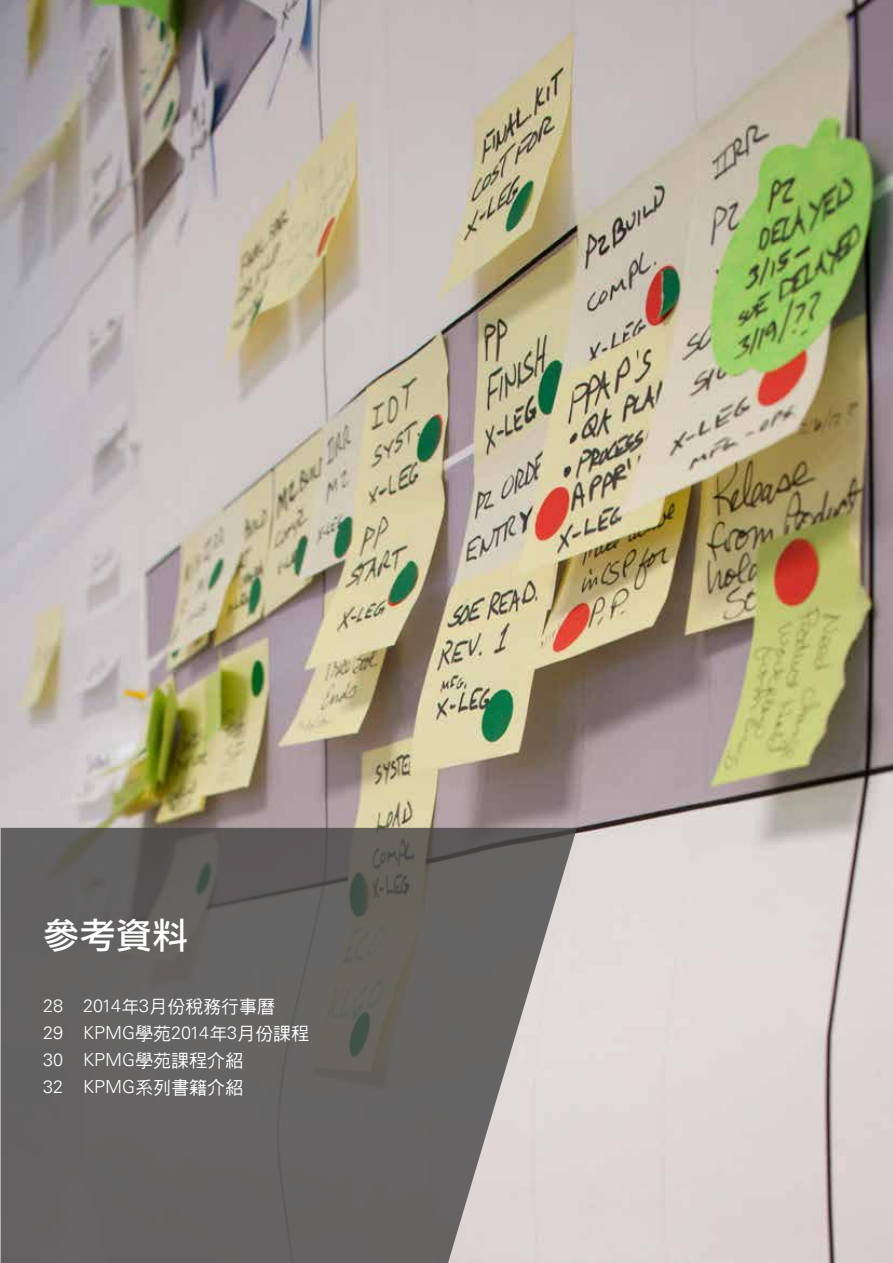
<style>
.page{position:relative;width:893px;height:1263px;background:#fff}
.page>*{position:absolute;margin:0;border:0;box-sizing:border-box;transform-origin:0 0}
.t1{font:36px "DF Li Hei Md HK BF";color:#fff}
.t2{font:300 18px/27px "Univers 45";color:#fff}
.t3{font:18px "DF Hei Md HK BF";color:#fff}
.s1{font-family:"Univers 45";font-weight:300}
.s2{font-family:"DF Hei Md HK BF";font-weight:400}
</style>
<div class="page">
<img style="left:0;top:0;width:893px;height:1263px">
<svg style="left:0;top:828px;width:577px;height:435px;background:#716f6d"></svg>
<h1 class="t1" style="left:43px;top:917px;width:147px">參考資料</h1>
<p class="t3" style="left:43px;top:998px;width:233px"><span class="s1">28 2014</span>年<span class="s1">3</span>月份稅務行事曆</p>
<p class="t2" style="left:43px;top:1019px;width:267px">29 KPMG<span class="s2">學苑</span>2014<span class="s2">年</span>3<span class="s2">月份課程<br></span>30 KPMG<span class="s2">學苑課程介紹<br></span>32 KPMG<span class="s2">系列書籍介紹</span></p>
</div>
